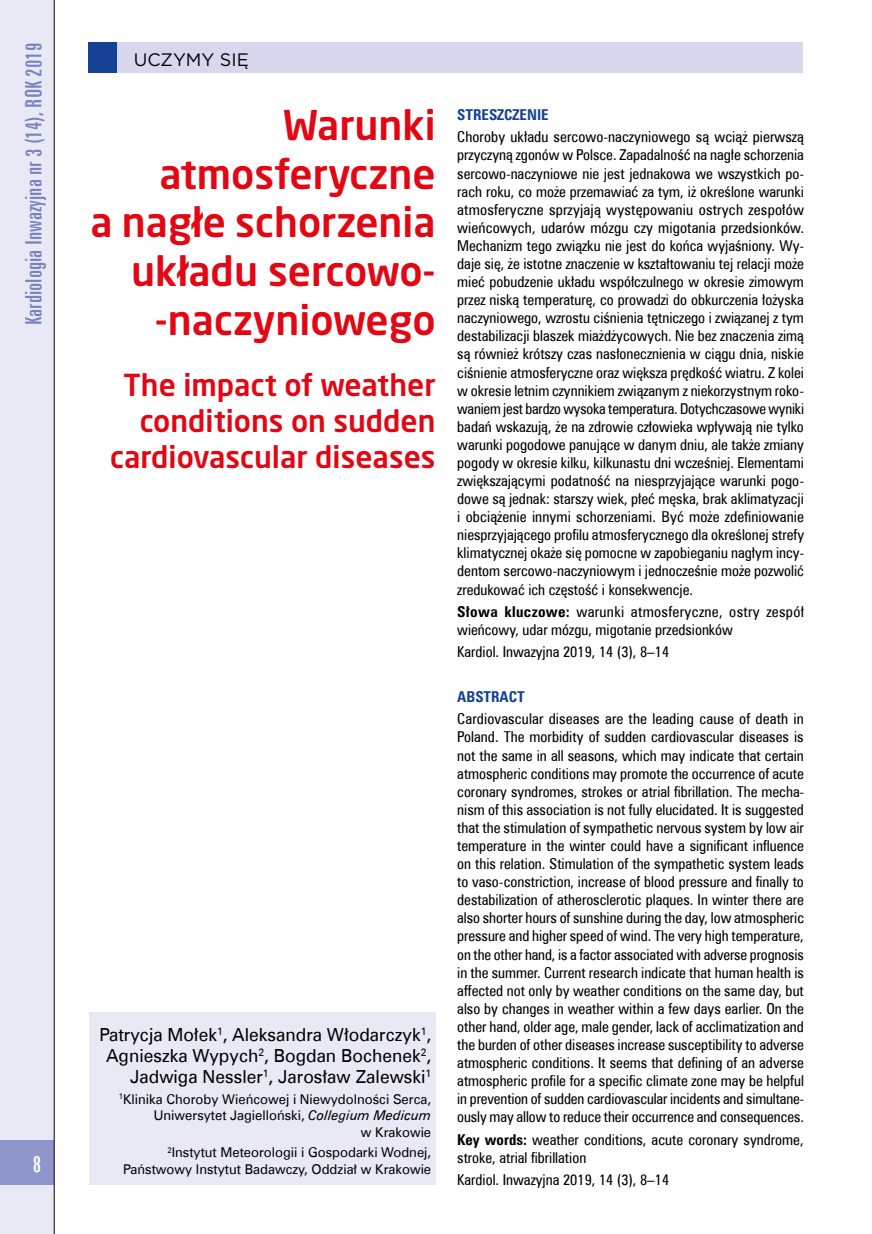
<style>
.page{position:relative;width:872px;height:1234px;background:#fff}
.page>*{position:absolute;margin:0;border:0;box-sizing:border-box;transform-origin:0 0}
.t1{font:500 40.5px/48.6px "Neo Sans Pro";color:#e30613;text-align:right}
.t2{font:500 30px/36px "Neo Sans Pro";color:#e30613;text-align:right}
.t3{font:22.5px "Zurich X Cn EU";color:#7882bf;scale:1.07 1}
.t4{font:22.5px "Zurich X Cn EU";color:#fff;scale:1.07 1}
.t5{font:18px/21px "Zurich EU";color:#000;text-align:right}
.t6{font:18px "Gotham";color:#000}
.t7{font:15px/18px "Zurich Cn EU";color:#000;text-align:justify}
.t8{font:700 15px "Zurich Cn EU";color:#164194}
.t9{font:13.5px/16.5px "Zurich EU";color:#000;text-align:right}
.s1{font-style:italic}
.s2{font-weight:700}
</style>
<div class="page">
<div style="left:0;top:0;width:54px;height:1233px;background:#e9e9f6"></div>
<div style="left:0;top:1140px;width:54px;height:44px;background:#8f96cb"></div>
<hr style="left:54px;top:0;width:1px;height:1233px;background:#000">
<div style="left:89px;top:1012px;width:347px;height:172px;background:#e9e9f6"></div>
<div style="left:88px;top:43px;width:715px;height:30px;background:#d7d8ee"></div>
<div style="left:88px;top:43px;width:29px;height:30px;background:#164194"></div>
<h3 class="t3" style="left:20px;top:325px;width:265px;rotate:-90deg">Kardiologia Inwazyjna nr 3 (14), ROK 2019</h3>
<h3 class="t4" style="left:33px;top:1150px;width:9px">8</h3>
<p class="t6" style="left:134px;top:48px;width:117px">UCZYMY SIĘ</p>
<h1 class="t1" style="left:91px;top:100px;width:346px">Warunki atmosferyczne<br>a nagłe schorzenia układu sercowo--naczyniowego</h1>
<h2 class="t2" style="left:110px;top:366px;width:327px">The impact of weather conditions on sudden cardiovascular diseases</h2>
<p class="t5" style="left:99px;top:1023px;width:333px">Patrycja Mołek<sup>1</sup>, Aleksandra Włodarczyk<sup>1</sup>,<br>Agnieszka Wypych<sup>2</sup>, Bogdan Bochenek<sup>2</sup>,<br>Jadwiga Nessler<sup>1</sup>, Jarosław Zalewski<sup>1</sup></p>
<p class="t9" style="left:119px;top:1090px;width:314px"><sup>1</sup>Klinika Choroby Wieńcowej i Niewydolności Serca,<br>Uniwersytet Jagielloński, <span class="s1">Collegium Medicum<br></span>w Krakowie</p>
<p class="t9" style="left:123px;top:1143px;width:309px"><sup>2</sup>Instytut Meteorologii i Gospodarki Wodnej,<br>Państwowy Instytut Badawczy, Oddział w Krakowie</p>
<p class="t8" style="left:457px;top:105px;width:93px">STRESZCZENIE</p>
<p class="t7" style="left:457px;top:128px;width:348px">Choroby układu sercowo-naczyniowego są wciąż pierwszą przyczyną zgonów w Polsce. Zapadalność na nagłe schorzenia sercowo-naczyniowe nie jest jednakowa we wszystkich po&shy;rach roku, co może przemawiać za tym, iż określone warunki atmosferyczne sprzyjają występowaniu ostrych zespołów wieńcowych, udarów mózgu czy migotania przedsionków.<br>Mechanizm tego związku nie jest do końca wyjaśniony. Wy&shy;daje się, że istotne znaczenie w kształtowaniu tej relacji może mieć pobudzenie układu współczulnego w okresie zimowym przez niską temperaturę, co prowadzi do obkurczenia łożyska naczyniowego, wzrostu ciśnienia tętniczego i związanej z tym destabilizacji blaszek miażdżycowych. Nie bez znaczenia zimą są również krótszy czas nasłonecznienia w ciągu dnia, niskie ciśnienie atmosferyczne oraz większa prędkość wiatru. Z kolei w okresie letnim czynnikiem związanym z niekorzystnym roko&shy;waniem jest bardzo wysoka temperatura. Dotychczasowe wyniki badań wskazują, że na zdrowie człowieka wpływają nie tylko warunki pogodowe panujące w danym dniu, ale także zmiany pogody w okresie kilku, kilkunastu dni wcześniej. Elementami zwiększającymi podatność na niesprzyjające warunki pogo&shy;dowe są jednak: starszy wiek, płeć męska, brak aklimatyzacji i obciążenie innymi schorzeniami. Być może zdefiniowanie niesprzyjającego profilu atmosferycznego dla określonej strefy klimatycznej okaże się pomocne w zapobieganiu nagłym incy&shy;dentom sercowo-naczyniowym i jednocześnie może pozwolić zredukować ich częstość i konsekwencje.</p>
<p class="t7" style="left:457px;top:602px;width:348px"><span class="s2">Słowa kluczowe:</span> warunki atmosferyczne, ostry zespół wieńcowy, udar mózgu, migotanie przedsionków</p>
<p class="t7" style="left:457px;top:642px;width:213px">Kardiol. Inwazyjna 2019, 14 (3), 8–14</p>
<p class="t8" style="left:457px;top:687px;width:69px">ABSTRACT</p>
<p class="t7" style="left:457px;top:709px;width:348px">Cardiovascular diseases are the leading cause of death in Poland. The morbidity of sudden cardiovascular diseases is not the same in all seasons, which may indicate that certain atmospheric conditions may promote the occurrence of acute coronary syndromes, strokes or atrial fibrillation. The mecha&shy;nism of this association is not fully elucidated. It is suggested that the stimulation of sympathetic nervous system by low air temperature in the winter could have a significant influence on this relation. Stimulation of the sympathetic system leads to vaso-constriction, increase of blood pressure and finally to destabilization of atherosclerotic plaques. In winter there are also shorter hours of sunshine during the day, low atmospheric pressure and higher speed of wind. The very high temperature, on the other hand, is a factor associated with adverse prognosis in the summer. Current research indicate that human health is affected not only by weather conditions on the same day, but also by changes in weather within a few days earlier. On the other hand, older age, male gender, lack of acclimatization and the burden of other diseases increase susceptibility to adverse atmospheric conditions. It seems that defining of an adverse atmospheric profile for a specific climate zone may be helpful in prevention of sudden cardiovascular incidents and simultane&shy;ously may allow to reduce their occurrence and consequences.</p>
<p class="t7" style="left:457px;top:1129px;width:348px"><span class="s2">Key words:</span> weather conditions, acute coronary syndrome, stroke, atrial fibrillation</p>
<p class="t7" style="left:457px;top:1170px;width:213px">Kardiol. Inwazyjna 2019, 14 (3), 8–14</p>
</div>
